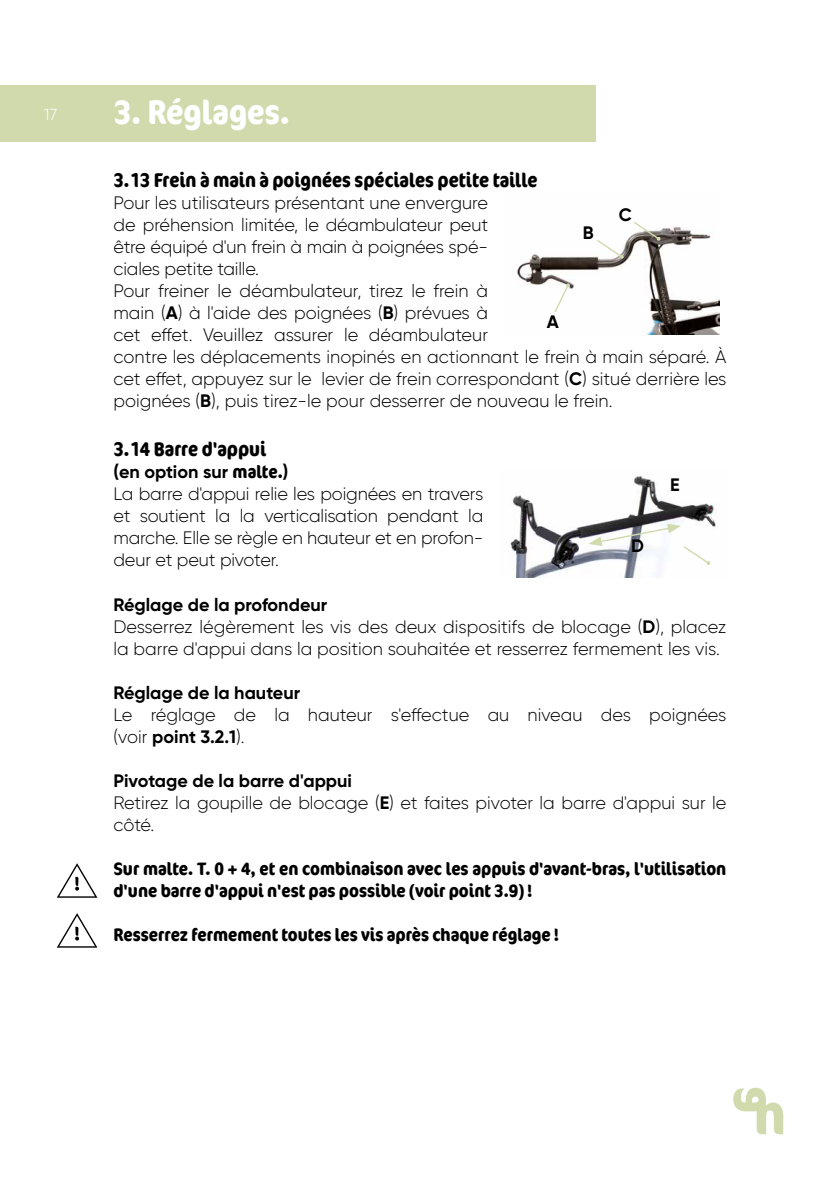
<style>
.page{position:relative;width:840px;height:1191px;background:#fff}
.page>*{position:absolute;margin:0;border:0;box-sizing:border-box;transform-origin:0 0}
.t1{font:700 condensed 34px "Cocon Offc Pro";color:#fff}
.t2{font:700 condensed 20px "Cocon Offc Pro";color:#000}
.t3{font:300 18px/22px "Gilroy";color:#000}
.t4{font:700 condensed 18px/22px "Cocon Offc Pro";color:#000}
.t5{font:700 18px "Gilroy";color:#000}
.t6{font:300 16px "Gilroy";color:#fff}
.s1{font-weight:700}
.s2{font-family:"Cocon Offc Pro";font-weight:700;font-stretch:condensed}
</style>
<div class="page">
<div style="left:0;top:85px;width:595px;height:57px;background:#d0daad"></div>
<svg style="left:733px;top:1087px;width:49px;height:47px"></svg>
<svg style="left:57px;top:863px;width:40px;height:34px"></svg>
<svg style="left:57px;top:913px;width:40px;height:34px"></svg>
<img style="left:510px;top:475px;width:207px;height:102px">
<svg style="left:588px;top:524px;width:122px;height:41px"></svg>
<img style="left:517px;top:226px;width:202px;height:108px">
<svg style="left:553px;top:283px;width:17px;height:31px"></svg>
<svg style="left:632px;top:222px;width:28px;height:19px"></svg>
<svg style="left:595px;top:238px;width:28px;height:21px"></svg>
<p class="t6" style="left:44px;top:104px;width:15px">17</p>
<h1 class="t1" style="left:113px;top:88px;width:178px">3. Réglages.</h1>
<p class="t2" style="left:113px;top:165px;width:425px">3.13 Frein à main à poignées spéciales petite taille</p>
<p class="t3" style="left:113px;top:191px;width:614px">Pour les utilisateurs présentant une envergure<br>de préhension limitée, le déambulateur peut<br>être équipé d'un frein à main à poignées spé-<br>ciales petite taille.<br>Pour freiner le déambulateur, tirez le frein à<br>main (<span class="s1">A</span>) à l'aide des poignées (<span class="s1">B</span>) prévues à<br>cet effet. Veuillez assurer le déambulateur<br>contre les déplacements inopinés en actionnant le frein à main séparé. À cet effet, appuyez sur le levier de frein correspondant (<span class="s1">C</span>) situé derrière les poignées (<span class="s1">B</span>), puis tirez-le pour desserrer de nouveau le frein.</p>
<p class="t5" style="left:618px;top:204px;width:15px">C</p>
<p class="t5" style="left:582px;top:222px;width:12px">B</p>
<p class="t5" style="left:546px;top:310px;width:14px">A</p>
<p class="t2" style="left:113px;top:435px;width:154px">3.14 Barre d'appui</p>
<p class="t3" style="left:113px;top:461px;width:371px"><span class="s1">(en option sur</span> <span class="s2">malte.</span><span class="s1">)<br></span>La barre d'appui relie les poignées en travers et soutient la la verticalisation pendant la marche. Elle se règle en hauteur et en profon&shy;deur et peut pivoter.</p>
<p class="t3" style="left:113px;top:593px;width:614px"><span class="s1">Réglage de la profondeur<br></span>Desserrez légèrement les vis des deux dispositifs de blocage (<span class="s1">D</span>), placez la barre d'appui dans la position souhaitée et resserrez fermement les vis.</p>
<p class="t5" style="left:113px;top:681px;width:188px">Réglage de la hauteur</p>
<p class="t3" style="left:113px;top:703px;width:614px">Le réglage de la hauteur s'effectue au niveau des poignées (voir <span class="s1">point 3.2.1</span>).</p>
<p class="t3" style="left:113px;top:769px;width:614px"><span class="s1">Pivotage de la barre d'appui<br></span>Retirez la goupille de blocage (<span class="s1">E</span>) et faites pivoter la barre d'appui sur le côté.</p>
<p class="t4" style="left:113px;top:856px;width:614px">Sur malte. T. 0 + 4, et en combinaison avec les appuis d'avant-bras, l'utilisation d'une barre d'appui n'est pas possible (voir point 3.9) !</p>
<p class="t4" style="left:113px;top:922px;width:446px">Resserrez fermement toutes les vis après chaque réglage !</p>
<p class="t5" style="left:670px;top:473px;width:11px">E</p>
<p class="t5" style="left:630px;top:534px;width:14px">D</p>
</div>
